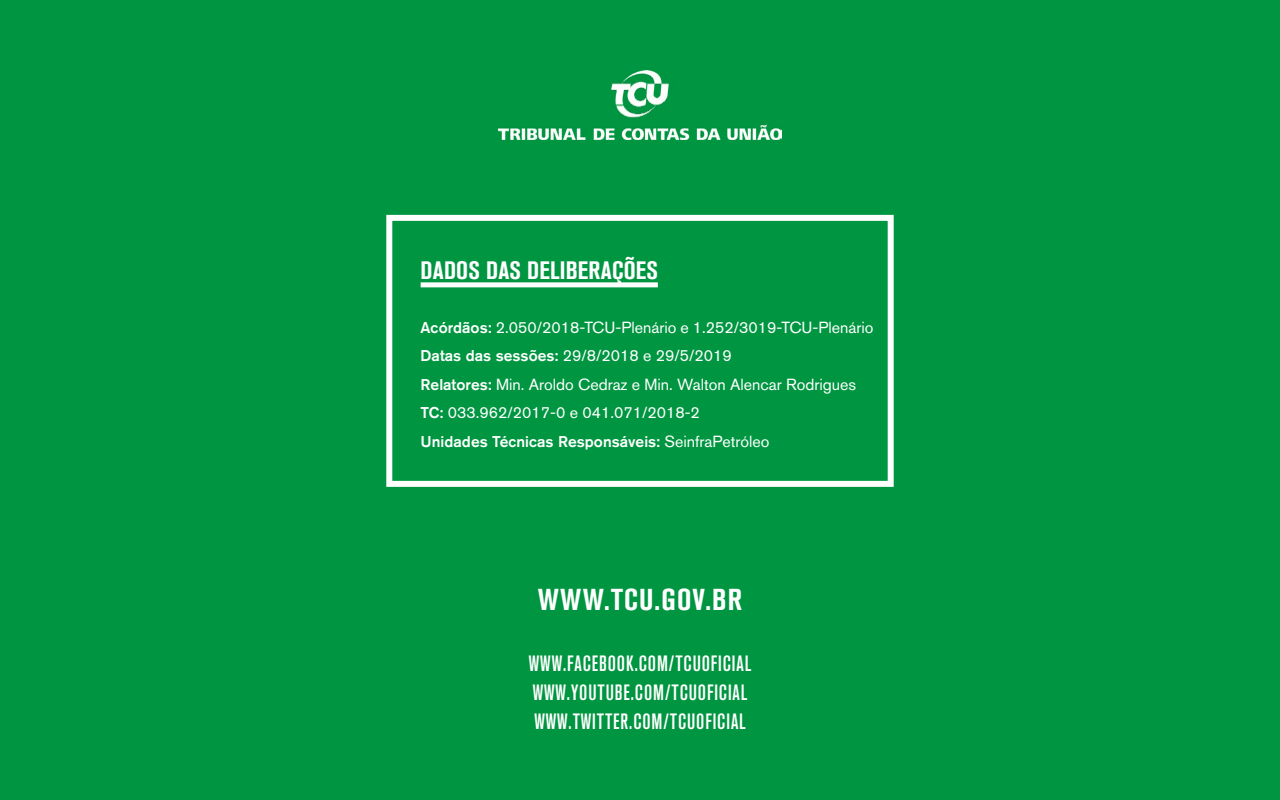
<style>
.page{position:relative;width:1280px;height:800px;background:#009641}
.page>*{position:absolute;margin:0;border:0;box-sizing:border-box;transform-origin:0 0}
.t1{font:700 condensed 30px "Akzidenz Grotesk BQ";letter-spacing:.04em;color:#fff}
.t2{font:700 condensed 25px "Akzidenz Grotesk BQ";letter-spacing:.01em;color:#fff}
.t3{font:500 condensed 22px/29px "Akzidenz Grotesk BQ";letter-spacing:.04em;color:#fff}
.t4{font:16px/28.5px "Akzidenz Grotesk BQ";color:#fff}
.t5{font:500 15.5px "Akzidenz Grotesk BQ";color:#fff}
.s1{font-weight:500;font-size:15.5px}
.s2{font-weight:400;font-size:16px}
</style>
<div class="page">
<img style="left:498px;top:71px;width:284px;height:68px">
<div style="left:421px;top:282px;width:237px;height:5px;background:#fff"></div>
<div style="left:386px;top:215px;width:508px;height:272px;border:6px solid #fff"></div>
<h2 class="t2" style="left:421px;top:256px;width:239px">DADOS DAS DELIBERAÇÕES</h2>
<p class="t4" style="left:421px;top:313px;width:454px"><span class="s1">Acórdãos:</span> 2.050/2018-TCU-Plenário e 1.252/3019-TCU-Plenário <span class="s1">Datas das sessões:</span> 29/8/2018 e 29/5/2019<br><span class="s1">Relatores:</span> Min. Aroldo Cedraz e Min. Walton Alencar Rodrigues <span class="s1">TC:</span> 033.962/2017-0 e 041.071/2018-2</p>
<p class="t5" style="left:421px;top:432px;width:350px">Unidades Técnicas Responsáveis: <span class="s2">SeinfraPetróleo</span></p>
<h1 class="t1" style="left:538px;top:582px;width:206px">WWW.TCU.GOV.BR</h1>
<h3 class="t3" style="left:529px;top:649px;width:224px">WWW.FACEBOOK.COM/TCUOFICIAL<br>WWW.YOUTUBE.COM/TCUOFICIAL<br>WWW.TWITTER.COM/TCUOFICIAL</h3>
</div>
